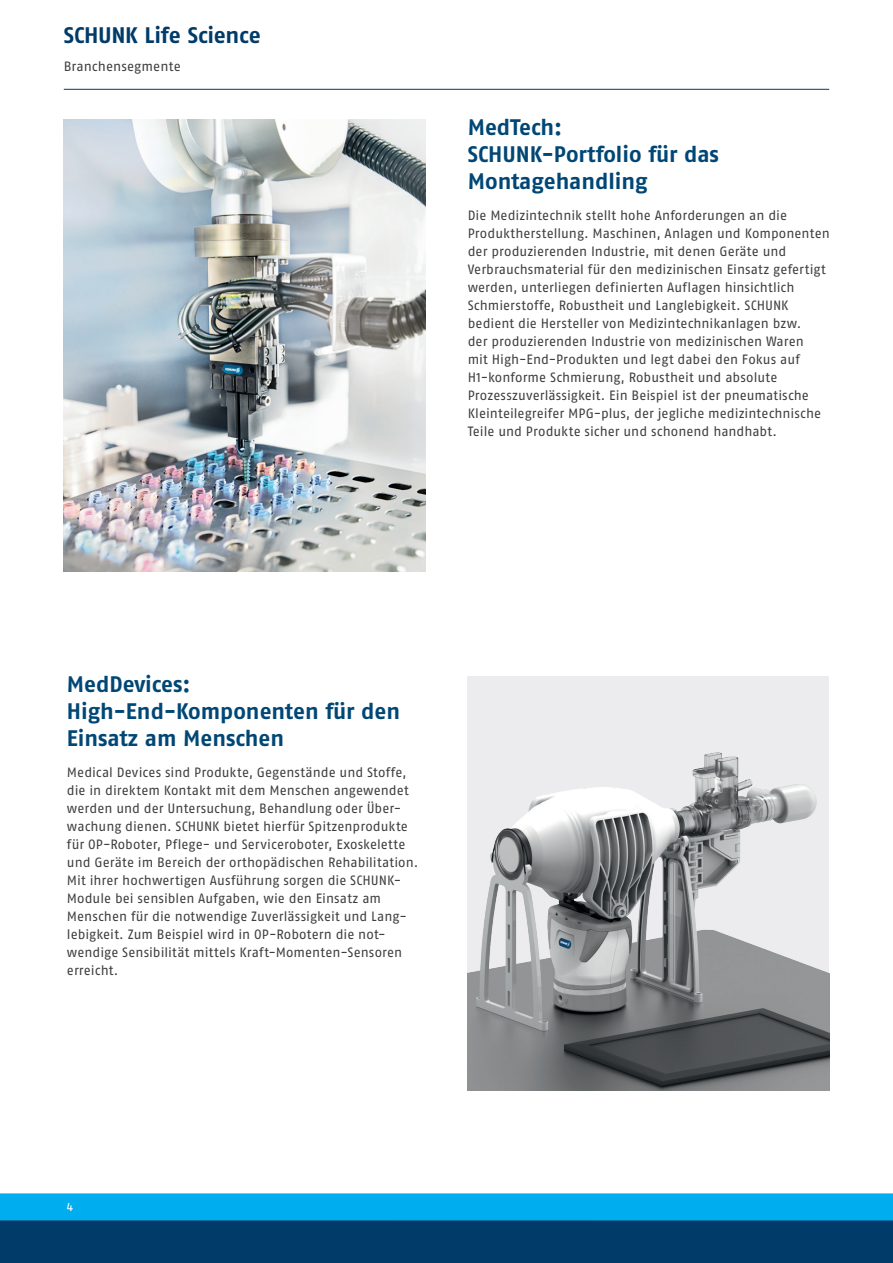
<style>
.page{position:relative;width:893px;height:1263px;background:#fff}
.page>*{position:absolute;margin:0;border:0;box-sizing:border-box;transform-origin:0 0}
.t1{font:700 22.5px/27px "SCHUNK Fago Pro";color:#004775}
.t2{font:700 22.5px "SCHUNK Fago Pro";letter-spacing:-.005em;color:#003b69}
.t3{font:13.5px/18px "SCHUNK Fago Pro";color:#3e3e3f}
.t4{font:12px "SCHUNK Fago Pro";color:#fff}
</style>
<div class="page">
<div style="left:0;top:1202px;width:893px;height:61px;background:#003b69"></div>
<div style="left:0;top:1193px;width:893px;height:27px;background:#00aeef"></div>
<div style="left:468px;top:676px;width:361px;height:414px;background:#ececee"></div>
<img style="left:468px;top:752px;width:361px;height:338px">
<img style="left:64px;top:119px;width:361px;height:453px">
<hr style="left:64px;top:89px;width:765px;height:1px;background:#003b69">
<h1 class="t2" style="left:64px;top:22px;width:198px">SCHUNK Life Science</h1>
<p class="t3" style="left:64px;top:57px;width:118px">Branchensegmente</p>
<h1 class="t1" style="left:468px;top:113px;width:253px">MedTech:<br>SCHUNK-Portfolio für das<br>Montagehandling</h1>
<p class="t3" style="left:468px;top:206px;width:364px">Die Medizintechnik stellt hohe Anforderungen an die Produktherstellung. Maschinen, Anlagen und Komponenten der produzierenden Industrie, mit denen Geräte und Verbrauchsmaterial für den medizinischen Einsatz gefertigt werden, unterliegen definierten Auflagen hinsichtlich Schmierstoffe, Robustheit und Langlebigkeit. SCHUNK bedient die Hersteller von Medizintechnikanlagen bzw.<br>der produzierenden Industrie von medizinischen Waren<br>mit High-End-Produkten und legt dabei den Fokus auf H1-konforme Schmierung, Robustheit und absolute Prozesszuverlässigkeit. Ein Beispiel ist der pneumatische Kleinteilegreifer MPG-plus, der jegliche medizintechnische Teile und Produkte sicher und schonend handhabt.</p>
<h1 class="t1" style="left:67px;top:670px;width:335px">MedDevices:<br>High-End-Komponenten für den<br>Einsatz am Menschen</h1>
<p class="t3" style="left:67px;top:763px;width:353px">Medical Devices sind Produkte, Gegenstände und Stoffe, die in direktem Kontakt mit dem Menschen angewendet werden und der Untersuchung, Behandlung oder Über&shy;wachung dienen. SCHUNK bietet hierfür Spitzenprodukte für OP-Roboter, Pflege- und Serviceroboter, Exoskelette und Geräte im Bereich der orthopädischen Rehabilitation.<br>Mit ihrer hochwertigen Ausführung sorgen die SCHUNK-Module bei sensiblen Aufgaben, wie den Einsatz am Menschen für die notwendige Zuverlässigkeit und Lang&shy;lebigkeit. Zum Beispiel wird in OP-Robotern die not&shy;wendige Sensibilität mittels Kraft-Momenten-Sensoren erreicht.</p>
<p class="t4" style="left:67px;top:1200px;width:8px">4</p>
</div>
